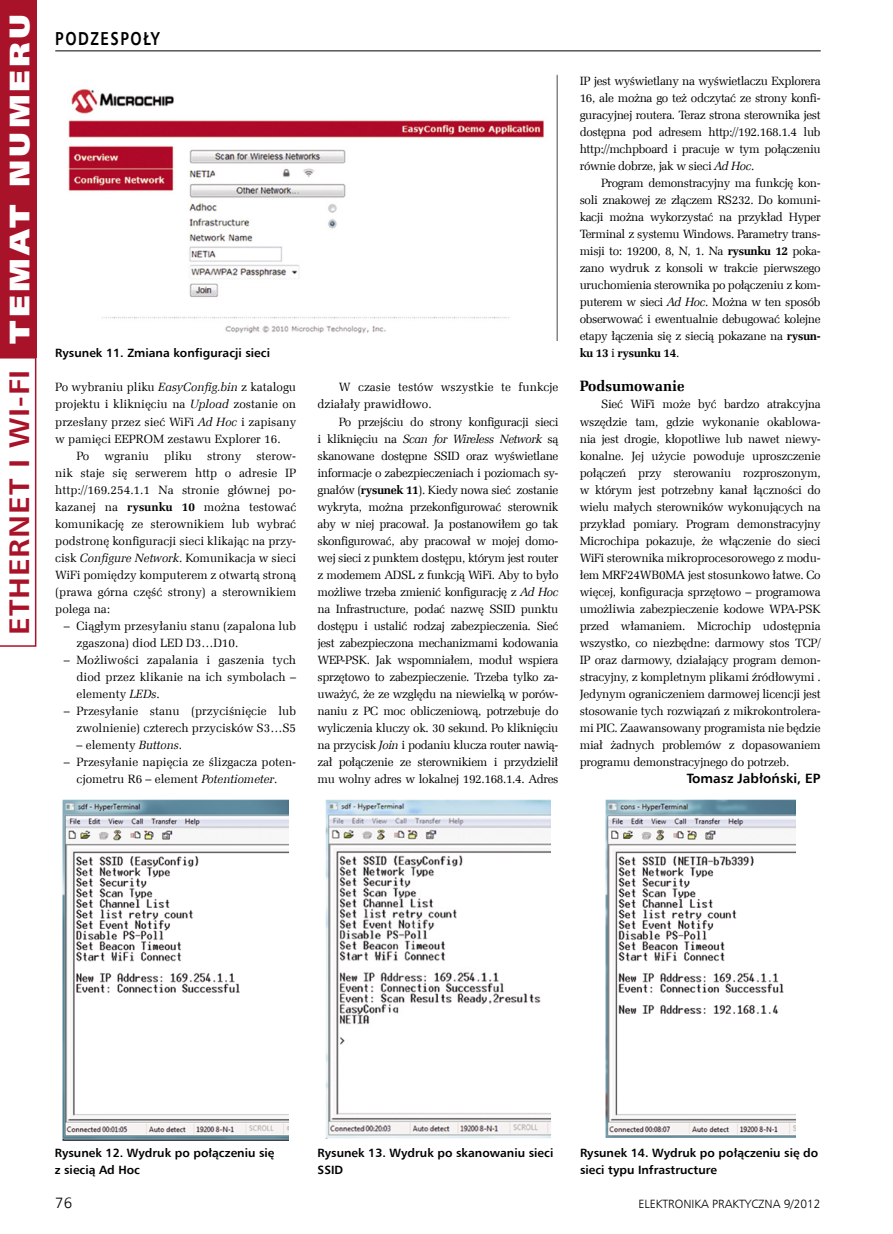
<style>
.page{position:relative;width:893px;height:1234px;background:#fff}
.page>*{position:absolute;margin:0;border:0;box-sizing:border-box;transform-origin:0 0}
.t1{font:700 28.5px "Humnst 777 EU";letter-spacing:.025em;color:#a9132a;scale:1.1 1}
.t2{font:28.5px "Humnst 777 X Blk EU";letter-spacing:.1em;color:#fff;scale:1.1 1}
.t3{font:700 18.75px "Humnst 777 EU";letter-spacing:.1em;color:#000;scale:.8 1}
._3_Srodtytul{font:700 15px "Zapf Ellipt EU";color:#000}
.t4{font:15px "Humnst 777 Lt EU";color:#000}
._0_Autor{font:700 13.5px "Humnst 777 EU";color:#000}
._1_Body{font:12px/17px "Zapf Ellipt EU";color:#000;text-align:justify}
._4_Podpis{font:700 12px/17px "Humnst 777 EU";color:#000}
.t5{font:12px "Humnst 777 Lt EU";color:#000}
.s1{font-style:italic}
.s2{font-weight:700}
</style>
<div class="page">
<hr style="left:55px;top:51px;width:766px;height:1px;background:#000">
<div style="left:0;top:0;width:36px;height:357px;background:#a9132a"></div>
<svg style="left:0;top:357px;width:36px;height:289px"></svg>
<img style="left:68px;top:74px;width:489px;height:266px">
<img style="left:62px;top:799px;width:227px;height:341px">
<img style="left:326px;top:799px;width:224px;height:339px">
<img style="left:606px;top:799px;width:189px;height:337px">
<h1 class="t2" style="left:1px;top:343px;width:301px;rotate:-90deg">TEMAT NUMERU</h1>
<h1 class="t1" style="left:1px;top:634px;width:243px;rotate:-90deg">ETHERNET I WI-FI</h1>
<h2 class="t3" style="left:55px;top:27px;width:132px">PODZESPOŁY</h2>
<p class="_4_Podpis" style="left:55px;top:344px;width:216px">Rysunek 11. Zmiana konfiguracji sieci</p>
<p class="_1_Body" style="left:55px;top:379px;width:242px">Po wybraniu pliku <span class="s1">EasyConfig.bin</span> z katalogu projektu i kliknięciu na <span class="s1">Upload</span> zostanie on przesłany przez sieć WiFi <span class="s1">Ad Hoc</span> i zapisany w pamięci EEPROM zestawu Explorer 16.</p>
<p class="_1_Body" style="left:77px;top:447px;width:14px">Po</p>
<p class="_1_Body" style="left:105px;top:447px;width:46px">wgraniu</p>
<p class="_1_Body" style="left:164px;top:447px;width:30px">pliku</p>
<p class="_1_Body" style="left:207px;top:447px;width:36px">strony</p>
<p class="_1_Body" style="left:55px;top:447px;width:242px;text-indent:201px">sterow&shy;nik staje się serwerem http o adresie IP http://169.254.1.1 Na stronie głównej po&shy;kazanej na <span class="s2">rysunku 10</span> można testować komunikację ze sterownikiem lub wybrać podstronę konfiguracji sieci klikając na przy&shy;cisk <span class="s1">Configure Network</span>. Komunikacja w sieci WiFi pomiędzy komputerem z otwartą stroną (prawa górna część strony) a sterownikiem polega na:</p>
<p class="_1_Body" style="left:77px;top:617px;width:221px;text-indent:-13px">– Ciągłym przesyłaniu stanu (zapalona lub zgaszona) diod LED D3…D10.</p>
<p class="_1_Body" style="left:77px;top:651px;width:221px;text-indent:-13px">– Możliwości zapalania i gaszenia tych diod przez klikanie na ich symbolach – elementy <span class="s1">LEDs</span>.</p>
<p class="_1_Body" style="left:64px;top:702px;width:234px;text-align:right">– Przesyłanie stanu (przyciśnięcie lub zwolnienie) czterech przycisków S3…S5</p>
<p class="_1_Body" style="left:77px;top:736px;width:107px">– elementy <span class="s1">Buttons</span>.</p>
<p class="_1_Body" style="left:64px;top:753px;width:234px;text-align:center">– Przesyłanie napięcia ze ślizgacza poten&shy;cjometru R6 – element <span class="s1">Potentiometer</span>.</p>
<p class="_1_Body" style="left:317px;top:379px;width:242px;text-indent:21px">W czasie testów wszystkie te funkcje działały prawidłowo.</p>
<p class="_1_Body" style="left:317px;top:413px;width:242px;text-indent:21px">Po przejściu do strony konfiguracji sieci i kliknięciu na <span class="s1">Scan for Wireless Network</span> są skanowane dostępne SSID oraz wyświetlane informacje o zabezpieczeniach i poziomach sy&shy;gnałów (<span class="s2">rysunek 11</span>). Kiedy nowa sieć zostanie wykryta, można przekonfigurować sterownik aby w niej pracował. Ja postanowiłem go tak skonfigurować, aby pracował w mojej domo&shy;wej sieci z punktem dostępu, którym jest router z modemem ADSL z funkcją WiFi. Aby to było możliwe trzeba zmienić konfigurację z <span class="s1">Ad Hoc </span>na Infrastructure, podać nazwę SSID punktu dostępu i ustalić rodzaj zabezpieczenia. Sieć jest zabezpieczona mechanizmami kodowania WEP-PSK. Jak wspomniałem, moduł wspiera sprzętowo to zabezpieczenie. Trzeba tylko za&shy;uważyć, że ze względu na niewielką w porów&shy;naniu z PC moc obliczeniową, potrzebuje do wyliczenia kluczy ok. 30 sekund. Po kliknięciu na przycisk <span class="s1">Join</span> i podaniu klucza router nawią&shy;zał połączenie ze sterownikiem i przydzielił mu wolny adres w lokalnej 192.168.1.4. Adres</p>
<p class="_1_Body" style="left:580px;top:73px;width:242px">IP jest wyświetlany na wyświetlaczu Explorera 16, ale można go też odczytać ze strony konfi&shy;guracyjnej routera. Teraz strona sterownika jest dostępna pod adresem http://192.168.1.4 lub http://mchpboard i pracuje w tym połączeniu równie dobrze, jak w sieci <span class="s1">Ad Hoc</span>.</p>
<p class="_1_Body" style="left:580px;top:175px;width:242px;text-indent:21px">Program demonstracyjny ma funkcję kon&shy;soli znakowej ze złączem RS232. Do komuni&shy;kacji można wykorzystać na przykład Hyper Terminal z systemu Windows. Parametry trans&shy;misji to: 19200, 8, N, 1. Na <span class="s2">rysunku 12</span> poka&shy;zano wydruk z konsoli w trakcie pierwszego uruchomienia sterownika po połączeniu z kom&shy;puterem w sieci <span class="s1">Ad Hoc</span>. Można w ten sposób obserwować i ewentualnie debugować kolejne etapy łączenia się z siecią pokazane na <span class="s2">rysun&shy;ku 13</span> i <span class="s2">rysunku 14</span>.</p>
<p class="_3_Srodtytul" style="left:580px;top:377px;width:106px">Podsumowanie</p>
<p class="_1_Body" style="left:580px;top:396px;width:242px;text-indent:21px">Sieć WiFi może być bardzo atrakcyjna wszędzie tam, gdzie wykonanie okablowa&shy;nia jest drogie, kłopotliwe lub nawet niewy&shy;konalne. Jej użycie powoduje uproszczenie połączeń przy sterowaniu rozproszonym, w którym jest potrzebny kanał łączności do wielu małych sterowników wykonujących na przykład pomiary. Program demonstracyjny Microchipa pokazuje, że włączenie do sieci WiFi sterownika mikroprocesorowego z modu&shy;łem MRF24WB0MA jest stosunkowo łatwe. Co więcej, konfiguracja sprzętowo – programowa umożliwia zabezpieczenie kodowe WPA-PSK przed włamaniem. Microchip udostępnia wszystko, co niezbędne: darmowy stos TCP/ IP oraz darmowy, działający program demon&shy;stracyjny, z kompletnym plikami źródłowymi .<br>Jedynym ograniczeniem darmowej licencji jest stosowanie tych rozwiązań z mikrokontrolera&shy;mi PIC. Zaawansowany programista nie będzie miał żadnych problemów z dopasowaniem programu demonstracyjnego do potrzeb.</p>
<p class="_0_Autor" style="left:687px;top:769px;width:135px">Tomasz Jabłoński, EP</p>
<p class="_4_Podpis" style="left:55px;top:1144px;width:221px">Rysunek 12. Wydruk po połączeniu się z siecią Ad Hoc</p>
<p class="_4_Podpis" style="left:580px;top:1144px;width:240px">Rysunek 14. Wydruk po połączeniu się do sieci typu Infrastructure</p>
<p class="_4_Podpis" style="left:317px;top:1144px;width:237px">Rysunek 13. Wydruk po skanowaniu sieci<br>SSID</p>
<p class="t4" style="left:55px;top:1193px;width:18px">76</p>
<p class="t5" style="left:638px;top:1196px;width:184px">ELEKTRONIKA PRAKTYCZNA 9/2012</p>
</div>
